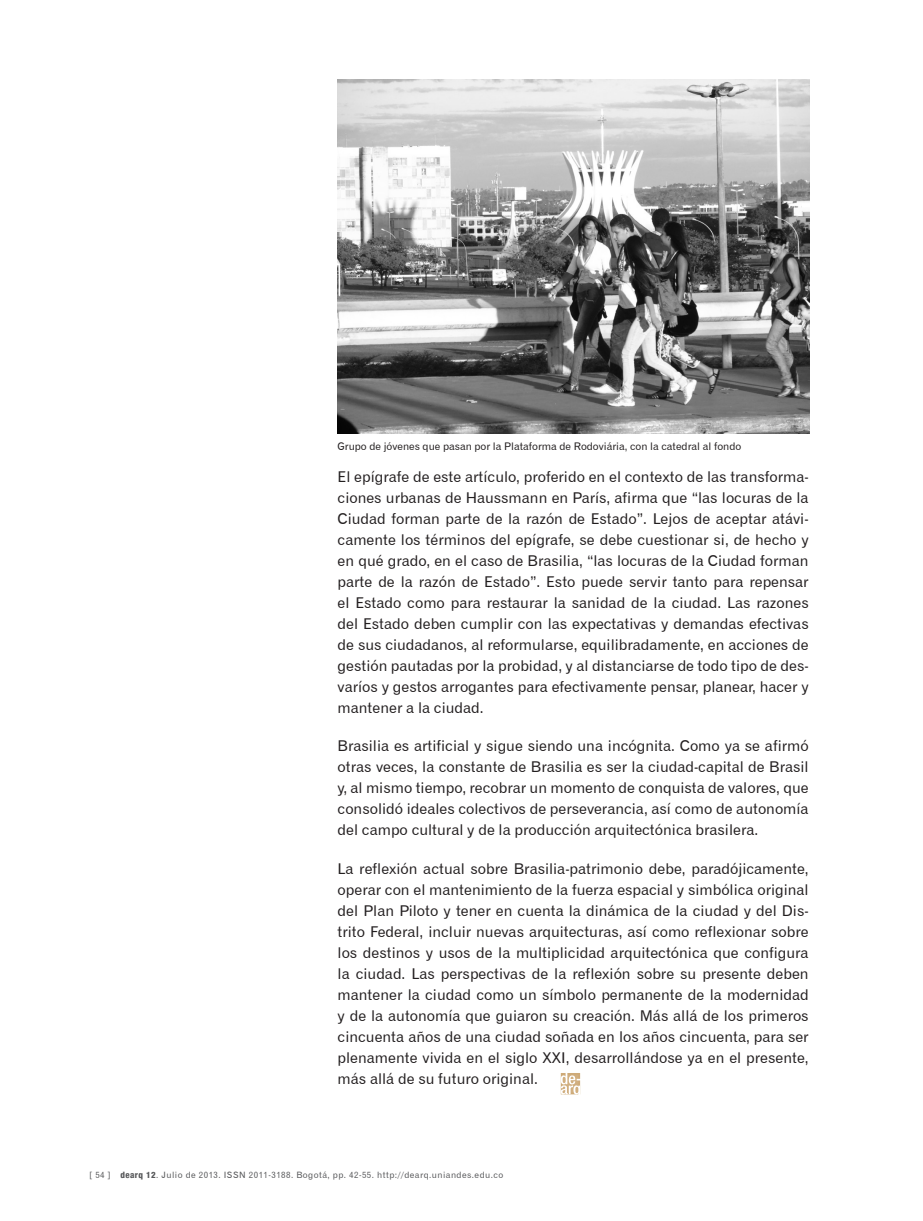
<style>
.page{position:relative;width:923px;height:1221px;background:#fff}
.page>*{position:absolute;margin:0;border:0;box-sizing:border-box;transform-origin:0 0}
.t1{font:14.88px/21px "Gothic 720 BT Roman B";color:#231f20;text-align:justify}
.t2{font:10.5px "Gothic 720 BT Roman B";color:#231f20}
.t3{font:8.75px "Gothic 720 BT Roman B";letter-spacing:.05em;color:#57585a}
.s1{font-family:"Helvetica 87";font-weight:800;font-stretch:condensed}
</style>
<div class="page">
<img style="left:337px;top:80px;width:472px;height:353px">
<svg style="left:561px;top:1073px;width:20px;height:22px"></svg>
<p class="t2" style="left:337px;top:440px;width:405px">Grupo de jóvenes que pasan por la Plataforma de Rodoviária, con la catedral al fondo</p>
<p class="t1" style="left:337px;top:465px;width:472px">El epígrafe de este artículo, proferido en el contexto de las transforma&shy;ciones urbanas de Haussmann en París, afirma que “las locuras de la Ciudad forman parte de la razón de Estado”. Lejos de aceptar atávi&shy;camente los términos del epígrafe, se debe cuestionar si, de hecho y en qué grado, en el caso de Brasilia, “las locuras de la Ciudad forman parte de la razón de Estado”. Esto puede servir tanto para repensar el Estado como para restaurar la sanidad de la ciudad. Las razones del Estado deben cumplir con las expectativas y demandas efectivas de sus ciudadanos, al reformularse, equilibradamente, en acciones de gestión pautadas por la probidad, y al distanciarse de todo tipo de des&shy;varíos y gestos arrogantes para efectivamente pensar, planear, hacer y mantener a la ciudad.</p>
<p class="t1" style="left:337px;top:735px;width:472px">Brasilia es artificial y sigue siendo una incógnita. Como ya se afirmó otras veces, la constante de Brasilia es ser la ciudad-capital de Brasil y, al mismo tiempo, recobrar un momento de conquista de valores, que consolidó ideales colectivos de perseverancia, así como de autonomía del campo cultural y de la producción arquitectónica brasilera.</p>
<p class="t1" style="left:337px;top:857px;width:472px">La reflexión actual sobre Brasilia-patrimonio debe, paradójicamente, operar con el mantenimiento de la fuerza espacial y simbólica original del Plan Piloto y tener en cuenta la dinámica de la ciudad y del Dis&shy;trito Federal, incluir nuevas arquitecturas, así como reflexionar sobre los destinos y usos de la multiplicidad arquitectónica que configura la ciudad. Las perspectivas de la reflexión sobre su presente deben mantener la ciudad como un símbolo permanente de la modernidad y de la autonomía que guiaron su creación. Más allá de los primeros cincuenta años de una ciudad soñada en los años cincuenta, para ser plenamente vivida en el siglo XXI, desarrollándose ya en el presente, más allá de su futuro original.</p>
<p class="t3" style="left:89px;top:1169px;width:415px">[ 54 ] <span class="s1">dearq 12</span>. Julio de 2013. ISSN 2011-3188. Bogotá, pp. 42-55. http://dearq.uniandes.edu.co</p>
</div>
